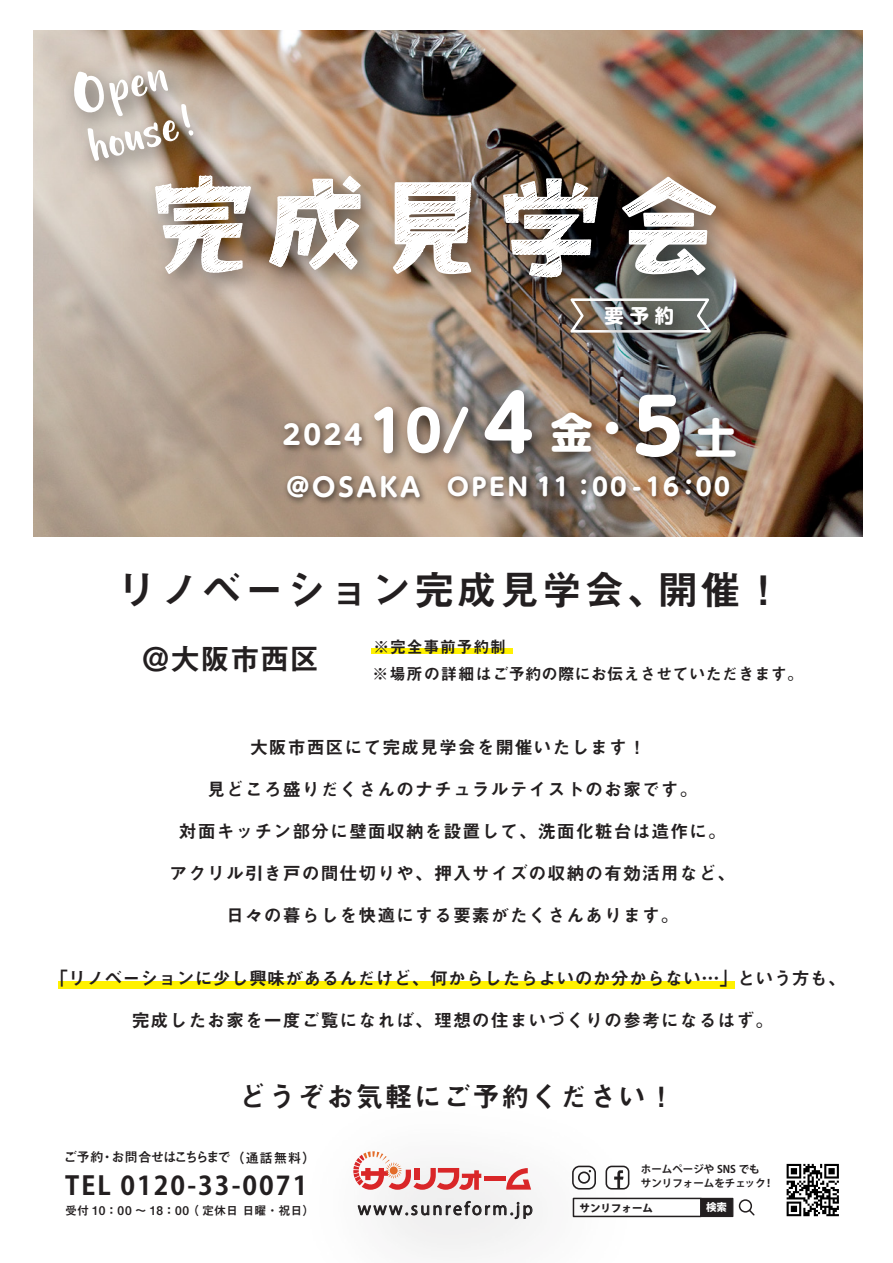
<style>
.page{position:relative;width:893px;height:1263px;background:#fff}
.page>*{position:absolute;margin:0;border:0;box-sizing:border-box;transform-origin:0 0}
.t1{font:42.15px/51.6px "Gumption Lite";color:#fff;text-align:center}
.t2{font:700 42.15px "UD Shin M Go Pro";color:#fff}
.t3{font:40.5px "Midashi Go Pro MB31";letter-spacing:.05em;color:#231f20}
.t4{font:29.7px "Midashi Go Pro MB31";color:#231f20}
.t5{font:27.75px "Midashi Go Pro MB31";letter-spacing:.05em;color:#231f20}
.t6{font:700 26.85px "UD Shin M Go Pro";color:#fff}
.t7{font:700 25.65px "Koz Go Pr 6 N";letter-spacing:.08em;color:#231f20}
.t8{font:700 24.15px "UD Shin M Go Pro";letter-spacing:.1em;color:#fff}
.t9{font:700 19.35px "Shin M Go Pro";color:#fff}
.t10{font:18px "Midashi Go Pro MB31";letter-spacing:.05em;color:#231f20}
.t11{font:18px "Midashi Go Pro MB31";letter-spacing:.005em;color:#231f20}
.t12{font:16.5px "Koz Go Pr 6 N";letter-spacing:.15em;color:#231f20}
.t13{font:16.5px "Midashi Go Pro MB31";letter-spacing:.05em;color:#231f20;scale:.96 1}
.t14{font:16.35px "Midashi Go Pro MB31";color:#231f20}
.t15{font:700 13.5px "Mi Go MB1 Std De";letter-spacing:-.05em;color:#231f20}
.t16{font:700 12px "Mi Go MB1 Std De";color:#231f20}
.t17{font:700 10.5px/13.5px "Koz Go Pr 6 N";color:#231f20}
.t18{font:800 10.5px "Koz Go Pr 6 N";color:#231f20}
.t19{font:800 10.5px "Koz Go Pr 6 N";color:#fff}
.s1{font-size:55.65px}
.s2{font-size:75.9px}
.s3{font-size:42.15px}
.s4{font-size:25.8px}
.s5{font-size:16.35px}
</style>
<div class="page">
<img style="left:33px;top:30px;width:829px;height:506px">
<div style="left:739px;top:1199px;width:13px;height:13px;border:2px solid #231f20;border-radius:50%"></div>
<svg style="left:747px;top:1208px;width:8px;height:8px"></svg>
<div style="left:573px;top:1198px;width:129px;height:19px;background:#fff;border:2px solid #231f20"></div>
<div style="left:700px;top:1198px;width:33px;height:19px;background:#231f20"></div>
<svg style="left:787px;top:1164px;width:52px;height:52px"></svg>
<img style="left:385px;top:1165px;width:309px;height:87px">
<div style="left:484px;top:1176px;width:21px;height:5px;background:#d92628"></div>
<svg style="left:353px;top:1151px;width:128px;height:39px"></svg>
<svg style="left:506px;top:1168px;width:25px;height:21px"></svg>
<svg style="left:357px;top:1199px;width:176px;height:36px"></svg>
<div style="left:58px;top:981px;width:677px;height:7px;background:#fff101"></div>
<img style="left:588px;top:334px;width:113px;height:20px">
<img style="left:40px;top:30px;width:196px;height:184px">
<img style="left:441px;top:491px;width:90px;height:23px">
<img style="left:531px;top:478px;width:208px;height:36px">
<img style="left:280px;top:468px;width:151px;height:48px">
<img style="left:276px;top:414px;width:80px;height:52px">
<img style="left:356px;top:391px;width:115px;height:100px">
<img style="left:471px;top:373px;width:82px;height:125px">
<img style="left:538px;top:400px;width:74px;height:84px">
<div style="left:372px;top:649px;width:141px;height:5px;background:#fff101"></div>
<img style="left:589px;top:395px;width:31px;height:83px">
<img style="left:620px;top:377px;width:82px;height:125px">
<img style="left:683px;top:404px;width:74px;height:84px">
<img style="left:61px;top:67px;width:688px;height:267px">
<h1 class="t1" style="left:71px;top:73px;width:107px;rotate:-15deg">pen<br>House!</h1>
<p class="t9" style="left:605px;top:300px;width:71px">要予約</p>
<h3 class="t6" style="left:283px;top:413px;width:311px">2024 <span class="s1">10/</span> <span class="s2">4</span> <span class="s3">金</span></h3>
<h1 class="t2" style="left:591px;top:398px;width:147px">・<span class="s2">5</span> 土</h1>
<h3 class="t8" style="left:286px;top:467px;width:445px"><span class="s4">@OSAKA</span> OPEN 11：00 -16：00</h3>
<h2 class="t3" style="left:116px;top:557px;width:669px">リノベーション完成見学会、開催！</h2>
<h3 class="t4" style="left:141px;top:635px;width:180px">＠大阪市西区</h3>
<p class="t13" style="left:373px;top:633px;width:140px"><span class="s5">※</span>完全事前予約制</p>
<p class="t14" style="left:372px;top:660px;width:433px">※場所の詳細はご予約の際にお伝えさせていただきます。</p>
<p class="t10" style="left:250px;top:733px;width:397px">大阪市西区にて完成見学会を開催いたします！</p>
<p class="t10" style="left:207px;top:775px;width:492px">見どころ盛りだくさんのナチュラルテイストのお家です。</p>
<p class="t10" style="left:179px;top:817px;width:549px">対面キッチン部分に壁面収納を設置して、洗面化粧台は造作に。</p>
<p class="t10" style="left:169px;top:859px;width:568px">アクリル引き戸の間仕切りや、押入サイズの収納の有効活用など、</p>
<p class="t10" style="left:226px;top:901px;width:454px">日々の暮らしを快適にする要素がたくさんあります。</p>
<p class="t11" style="left:50px;top:964px;width:797px">「リノベーションに少し興味があるんだけど、何からしたらよいのか分からない…」という方も、</p>
<p class="t10" style="left:132px;top:1006px;width:643px">完成したお家を一度ご覧になれば、理想の住まいづくりの参考になるはず。</p>
<h3 class="t5" style="left:239px;top:1074px;width:438px">どうぞお気軽にご予約ください！</h3>
<p class="t15" style="left:64px;top:1147px;width:253px">ご予約・お問合せはこちらまで（通話無料）</p>
<h3 class="t7" style="left:65px;top:1171px;width:244px">TEL 0120-33-0071</h3>
<p class="t16" style="left:65px;top:1201px;width:251px">受付 10：00 ～ 18：00（定休日日曜・祝日）</p>
<p class="t17" style="left:641px;top:1163px;width:135px">ホームページや SNS でも<br>サンリフォームをチェック！</p>
<p class="t12" style="left:358px;top:1199px;width:176px">www.sunreform.jp</p>
<p class="t18" style="left:580px;top:1202px;width:75px">サンリフォーム</p>
<p class="t19" style="left:706px;top:1201px;width:22px">検索</p>
</div>
